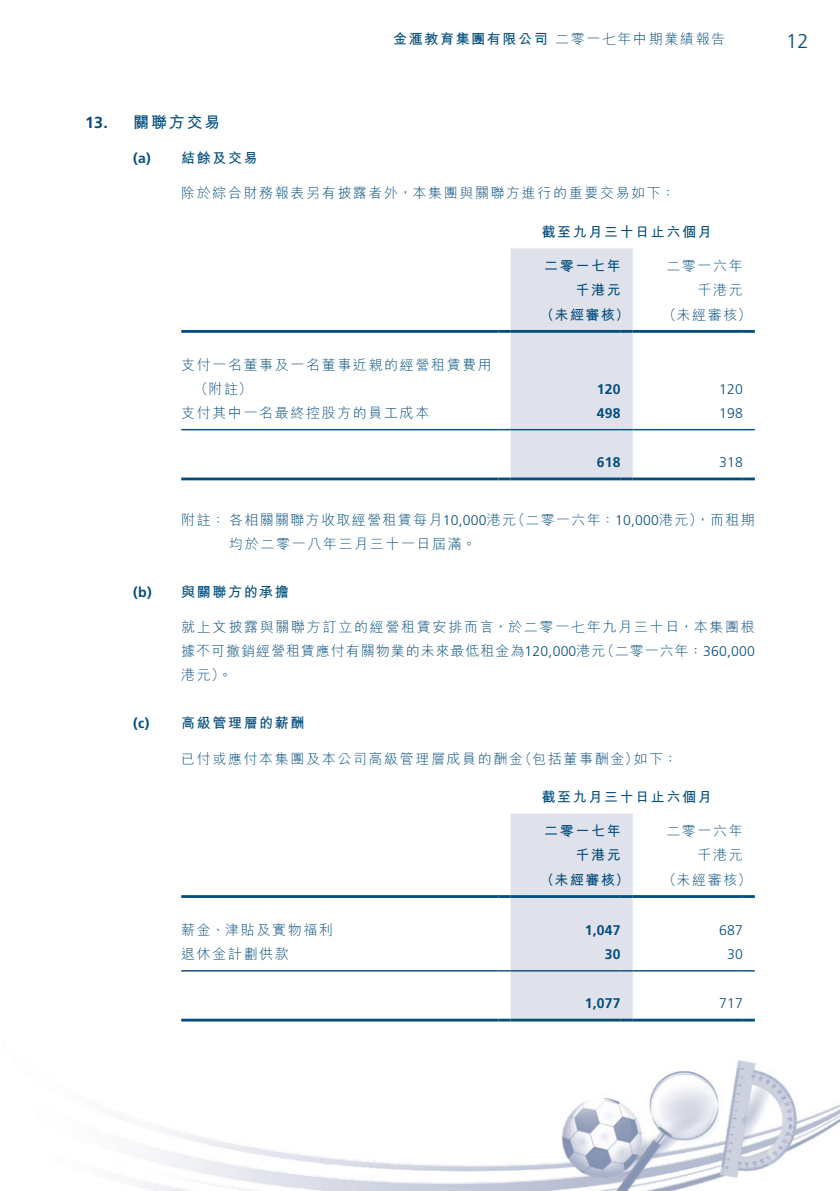
<style>
.page{position:relative;width:840px;height:1191px;background:#fff}
.page>*{position:absolute;margin:0;border:0;box-sizing:border-box;transform-origin:0 0}
.t1{font:300 20px "Frutiger LT Std";color:#044d7c}
._17_H1__Note{font:700 16px "M Hei HK";letter-spacing:.115em;color:#044d7c}
._27_____P4__Note{font:300 14px/24px "M Hei HK";letter-spacing:.115em;color:#044d7c;text-align:justify}
._23_______IN4__Note{font:300 14px/24px "M Hei HK";letter-spacing:.095em;color:#044d7c}
._29_Table_Stub__Note{font:300 14px/24px "M Hei HK";letter-spacing:.115em;color:#044d7c}
._02_Note_Text{font:700 14px "M Hei HK";letter-spacing:.115em;color:#044d7c}
._18___H2__Note{font:700 14px "M Hei HK";letter-spacing:.115em;color:#044d7c}
._02_Note_Text-2{font:300 14px "M Hei HK";letter-spacing:.115em;color:#044d7c}
._02_Note_Text-3{font:700 14px "Frutiger LT Std";letter-spacing:.015em;color:#044d7c}
._02_Note_Text-4{font:300 14px "Frutiger LT Std";letter-spacing:.015em;color:#044d7c}
.s1{font-weight:700}
.s2{font-family:"Frutiger LT Std"}
</style>
<div class="page">
<img style="left:129px;top:248px;width:710px;height:943px">
<hr style="left:181px;top:330px;width:317px;height:3px;background:#044d7c">
<hr style="left:632px;top:330px;width:110px;height:3px;background:#044d7c">
<svg style="left:742px;top:330px;width:12px;height:3px"></svg>
<hr style="left:181px;top:477px;width:317px;height:3px;background:#044d7c">
<hr style="left:632px;top:477px;width:110px;height:3px;background:#044d7c">
<svg style="left:742px;top:477px;width:12px;height:3px"></svg>
<hr style="left:181px;top:429px;width:317px;height:1px;background:#044d7c">
<svg style="left:498px;top:248px;width:134px;height:232px;background:#dbe0e9"></svg>
<hr style="left:632px;top:429px;width:110px;height:1px;background:#044d7c">
<svg style="left:742px;top:429px;width:12px;height:1px"></svg>
<hr style="left:181px;top:895px;width:317px;height:3px;background:#044d7c">
<hr style="left:632px;top:895px;width:110px;height:3px;background:#044d7c">
<svg style="left:742px;top:895px;width:12px;height:3px"></svg>
<hr style="left:181px;top:1018px;width:317px;height:3px;background:#044d7c">
<hr style="left:632px;top:1018px;width:110px;height:3px;background:#044d7c">
<svg style="left:742px;top:1018px;width:12px;height:3px"></svg>
<hr style="left:181px;top:970px;width:317px;height:1px;background:#044d7c">
<svg style="left:498px;top:813px;width:134px;height:208px;background:#dbe0e9"></svg>
<hr style="left:632px;top:970px;width:110px;height:1px;background:#044d7c">
<svg style="left:742px;top:970px;width:12px;height:1px"></svg>
<p class="_27_____P4__Note" style="left:393px;top:26px;width:333px"><span class="s1">金滙教育集團有限公司</span>二零一七年中期業績報告</p>
<h1 class="t1" style="left:785px;top:30px;width:24px">12</h1>
<p class="_17_H1__Note" style="left:85px;top:110px;width:137px"><span class="s2">13.</span> 關聯方交易</p>
<p class="_18___H2__Note" style="left:133px;top:148px;width:126px"><span class="s2">(a)</span> 結餘及交易</p>
<p class="_27_____P4__Note" style="left:181px;top:181px;width:495px">除於綜合財務報表另有披露者外，本集團與關聯方進行的重要交易如下：</p>
<p class="_02_Note_Text" style="left:541px;top:221px;width:171px">截至九月三十日止六個月</p>
<p class="_02_Note_Text" style="left:544px;top:256px;width:78px">二零一七年</p>
<p class="_02_Note_Text-2" style="left:666px;top:256px;width:78px">二零一六年</p>
<p class="_02_Note_Text" style="left:575px;top:280px;width:47px">千港元</p>
<p class="_02_Note_Text-2" style="left:697px;top:280px;width:47px">千港元</p>
<p class="_02_Note_Text" style="left:540px;top:304px;width:91px">（未經審核）</p>
<p class="_02_Note_Text-2" style="left:662px;top:305px;width:91px">（未經審核）</p>
<p class="_29_Table_Stub__Note" style="left:194px;top:352px;width:299px;text-indent:-13px">支付一名董事及一名董事近親的經營租賃費用（附註）</p>
<p class="_02_Note_Text-3" style="left:596px;top:380px;width:25px">120</p>
<p class="_02_Note_Text-4" style="left:718px;top:381px;width:25px">120</p>
<p class="_29_Table_Stub__Note" style="left:181px;top:400px;width:249px">支付其中一名最終控股方的員工成本</p>
<p class="_02_Note_Text-3" style="left:596px;top:405px;width:25px">498</p>
<p class="_02_Note_Text-4" style="left:718px;top:405px;width:25px">198</p>
<p class="_02_Note_Text-3" style="left:596px;top:454px;width:25px">618</p>
<p class="_02_Note_Text-4" style="left:718px;top:454px;width:25px">318</p>
<p class="_23_______IN4__Note" style="left:229px;top:507px;width:526px;text-indent:-48px">附註：各相關關聯方收取經營租賃每月<span class="s2">10,000</span>港元（二零一六年：<span class="s2">10,000</span>港元），而租期均於二零一八年三月三十一日屆滿。</p>
<p class="_18___H2__Note" style="left:133px;top:581px;width:157px"><span class="s2">(b)</span> 與關聯方的承擔</p>
<p class="_27_____P4__Note" style="left:181px;top:614px;width:575px">就上文披露與關聯方訂立的經營租賃安排而言，於二零一七年九月三十日，本集團根據不可撤銷經營租賃應付有關物業的未來最低租金為<span class="s2">120,000</span>港元（二零一六年：<span class="s2">360,000</span>港元）。</p>
<p class="_18___H2__Note" style="left:133px;top:713px;width:173px"><span class="s2">(c)</span> 高級管理層的薪酬</p>
<p class="_27_____P4__Note" style="left:181px;top:746px;width:497px">已付或應付本集團及本公司高級管理層成員的酬金（包括董事酬金）如下：</p>
<p class="_02_Note_Text" style="left:541px;top:786px;width:171px">截至九月三十日止六個月</p>
<p class="_02_Note_Text" style="left:544px;top:821px;width:78px">二零一七年</p>
<p class="_02_Note_Text-2" style="left:666px;top:821px;width:78px">二零一六年</p>
<p class="_02_Note_Text" style="left:575px;top:845px;width:47px">千港元</p>
<p class="_02_Note_Text-2" style="left:697px;top:845px;width:47px">千港元</p>
<p class="_02_Note_Text" style="left:540px;top:869px;width:91px">（未經審核）</p>
<p class="_02_Note_Text-2" style="left:662px;top:869px;width:91px">（未經審核）</p>
<p class="_29_Table_Stub__Note" style="left:181px;top:917px;width:153px">薪金、津貼及實物福利</p>
<p class="_02_Note_Text-3" style="left:584px;top:921px;width:37px">1,047</p>
<p class="_02_Note_Text-4" style="left:718px;top:922px;width:25px">687</p>
<p class="_29_Table_Stub__Note" style="left:181px;top:941px;width:109px">退休金計劃供款</p>
<p class="_02_Note_Text-3" style="left:604px;top:946px;width:17px">30</p>
<p class="_02_Note_Text-4" style="left:726px;top:946px;width:17px">30</p>
<p class="_02_Note_Text-3" style="left:584px;top:995px;width:37px">1,077</p>
<p class="_02_Note_Text-4" style="left:718px;top:995px;width:25px">717</p>
</div>
